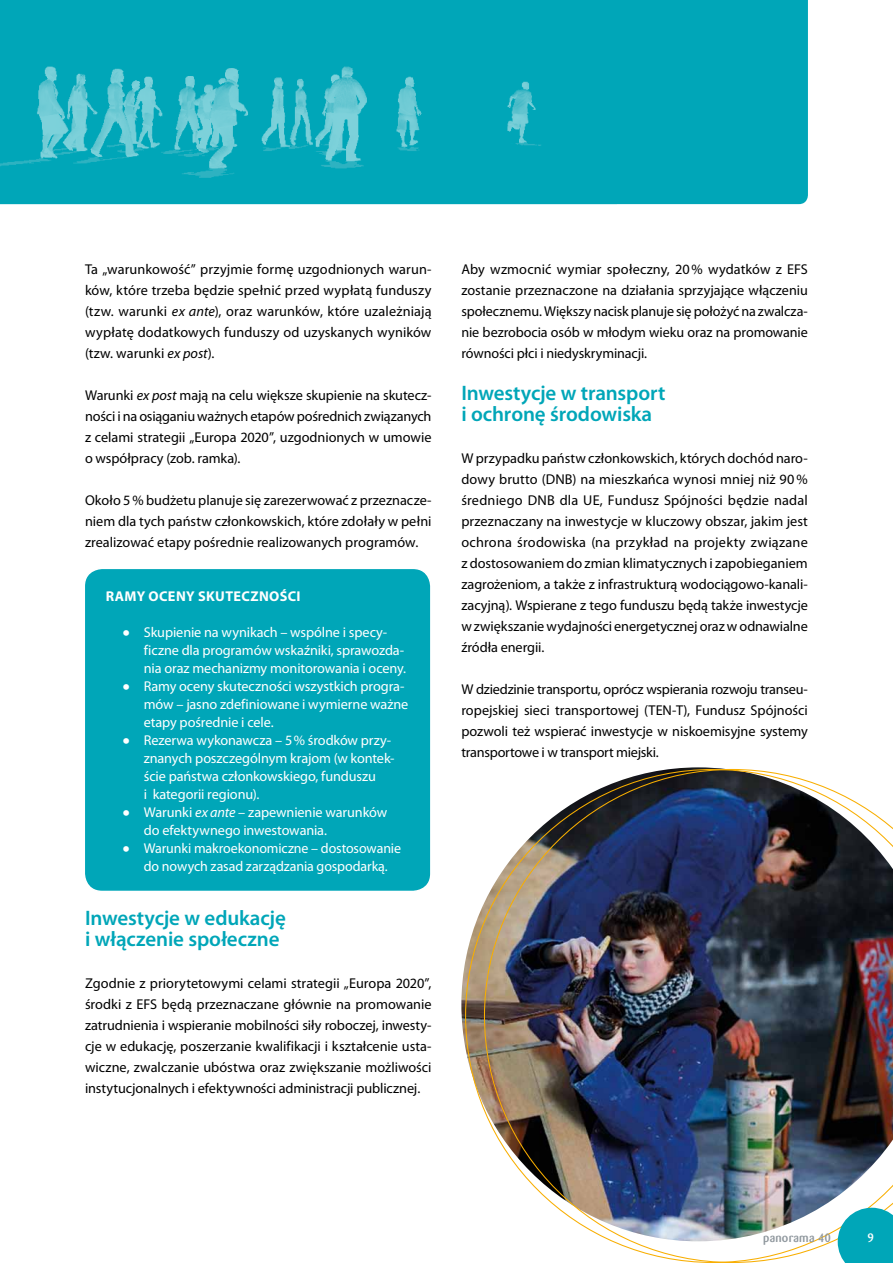
<style>
.page{position:relative;width:893px;height:1263px;background:#fff}
.page>*{position:absolute;margin:0;border:0;box-sizing:border-box;transform-origin:0 0}
.t1{font:600 21px/21px "Myriad Pro";letter-spacing:-.005em;color:#00a6b8}
.t2{font:14.25px/21px "Myriad Pro";letter-spacing:-.005em;color:#000;text-align:justify}
.t3{font:14.25px/18px "Myriad Pro";letter-spacing:-.005em;color:#fff}
.t4{font:700 14.25px "Myriad Pro";letter-spacing:.025em;color:#fff}
.t5{font:500 12px "Barmeno";letter-spacing:.02em;color:#90989e}
.t6{font:500 12px "Barmeno";color:#fff}
.s1{font-style:italic}
.s2{font-size:27px}
</style>
<div class="page">
<div style="left:616px;top:0;width:192px;height:204px;background:#00a6b8"></div>
<img style="left:0;top:0;width:616px;height:204px">
<svg style="left:465px;top:903px;width:19px;height:208px"></svg>
<img style="left:484px;top:769px;width:409px;height:494px">
<svg style="left:838px;top:1208px;width:55px;height:55px"></svg>
<div style="left:84px;top:568px;width:347px;height:323px;background:#00a6b8;border-radius:18px"></div>
<div style="left:84px;top:568px;width:348px;height:324px;border:2px solid #fff;border-radius:18px"></div>
<p class="t2" style="left:85px;top:259px;width:348px">Ta „warunkowość” przyjmie formę uzgodnionych warun&shy;ków, które trzeba będzie spełnić przed wypłatą funduszy (tzw. warunki <span class="s1">ex ante</span>), oraz warunków, które uzależniają wypłatę dodatkowych funduszy od uzyskanych wyników (tzw. warunki <span class="s1">ex post</span>).</p>
<p class="t2" style="left:85px;top:385px;width:348px">Warunki <span class="s1">ex post</span> mają na celu większe skupienie na skutecz&shy;ności i na osiąganiu ważnych etapów pośrednich związanych z celami strategii „Europa 2020”, uzgodnionych w umowie o współpracy (zob. ramka).</p>
<p class="t2" style="left:85px;top:490px;width:348px">Około 5% budżetu planuje się zarezerwować z przeznacze&shy;niem dla tych państw członkowskich, które zdołały w pełni zrealizować etapy pośrednie realizowanych programów.</p>
<p class="t4" style="left:106px;top:588px;width:63px">RAMY OCEN</p>
<p class="t4" style="left:186px;top:588px;width:109px">Y SKUTECZNOŚCI</p>
<p class="t3" style="left:144px;top:623px;width:264px;text-indent:-21px"><span class="s2">•</span> Skupienie na wynikach – wspólne i specy&shy;ficzne dla programów wskaźniki, sprawozda&shy;nia oraz mechanizmy monitorowania i oceny.</p>
<p class="t3" style="left:144px;top:677px;width:266px;text-indent:-21px"><span class="s2">•</span> Ramy oceny skuteczności wszystkich progra&shy;mów – jasno zdefiniowane i wymierne ważne etapy pośrednie i cele.</p>
<p class="t3" style="left:144px;top:731px;width:252px;text-indent:-21px"><span class="s2">•</span> Rezerwa wykonawcza – 5% środków przy&shy;znanych poszczególnym krajom (w kontek&shy;ście państwa członkowskiego, funduszu<br>i kategorii regionu).</p>
<p class="t3" style="left:144px;top:803px;width:245px;text-indent:-21px"><span class="s2">•</span> Warunki <span class="s1">ex ante</span> – zapewnienie warunków do efektywnego inwestowania.</p>
<p class="t3" style="left:123px;top:839px;width:280px;text-align:center"><span class="s2">•</span> Warunki makroekonomiczne – dostosowanie do nowych zasad zarządzania gospodarką.</p>
<h1 class="t1" style="left:85px;top:907px;width:202px">Inwestycje w edukację i włączenie społeczne</h1>
<p class="t2" style="left:85px;top:973px;width:348px">Zgodnie z priorytetowymi celami strategii „Europa 2020”, środki z EFS będą przeznaczane głównie na promowanie zatrudnienia i wspieranie mobilności siły roboczej, inwesty&shy;cje w edukację, poszerzanie kwalifikacji i kształcenie usta&shy;wiczne, zwalczanie ubóstwa oraz zwiększanie możliwości instytucjonalnych i efektywności administracji publicznej.</p>
<p class="t2" style="left:461px;top:259px;width:348px">Aby wzmocnić wymiar społeczny, 20% wydatków z EFS zostanie przeznaczone na działania sprzyjające włączeniu społecznemu. Większy nacisk planuje się położyć na zwalcza&shy;nie bezrobocia osób w młodym wieku oraz na promowanie równości płci i niedyskryminacji.</p>
<h1 class="t1" style="left:461px;top:382px;width:206px">Inwestycje w transport i ochronę środowiska</h1>
<p class="t2" style="left:461px;top:448px;width:348px">W przypadku państw członkowskich, których dochód naro&shy;dowy brutto (DNB) na mieszkańca wynosi mniej niż 90% średniego DNB dla UE, Fundusz Spójności będzie nadal przeznaczany na inwestycje w kluczowy obszar, jakim jest ochrona środowiska (na przykład na projekty związane z dostosowaniem do zmian klimatycznych i zapobieganiem zagrożeniom, a także z infrastrukturą wodociągowo-kanali&shy;zacyjną). Wspierane z tego funduszu będą także inwestycje w zwiększanie wydajności energetycznej oraz w odnawialne źródła energii.</p>
<p class="t2" style="left:461px;top:679px;width:348px">W dziedzinie transportu, oprócz wspierania rozwoju transeu&shy;ropejskiej sieci transportowej (TEN-T), Fundusz Spójności pozwoli też wspierać inwestycje w niskoemisyjne systemy transportowe i w transport miejski.</p>
<p class="t5" style="left:763px;top:1230px;width:69px">panorama 40</p>
<p class="t6" style="left:867px;top:1231px;width:8px">9</p>
</div>
